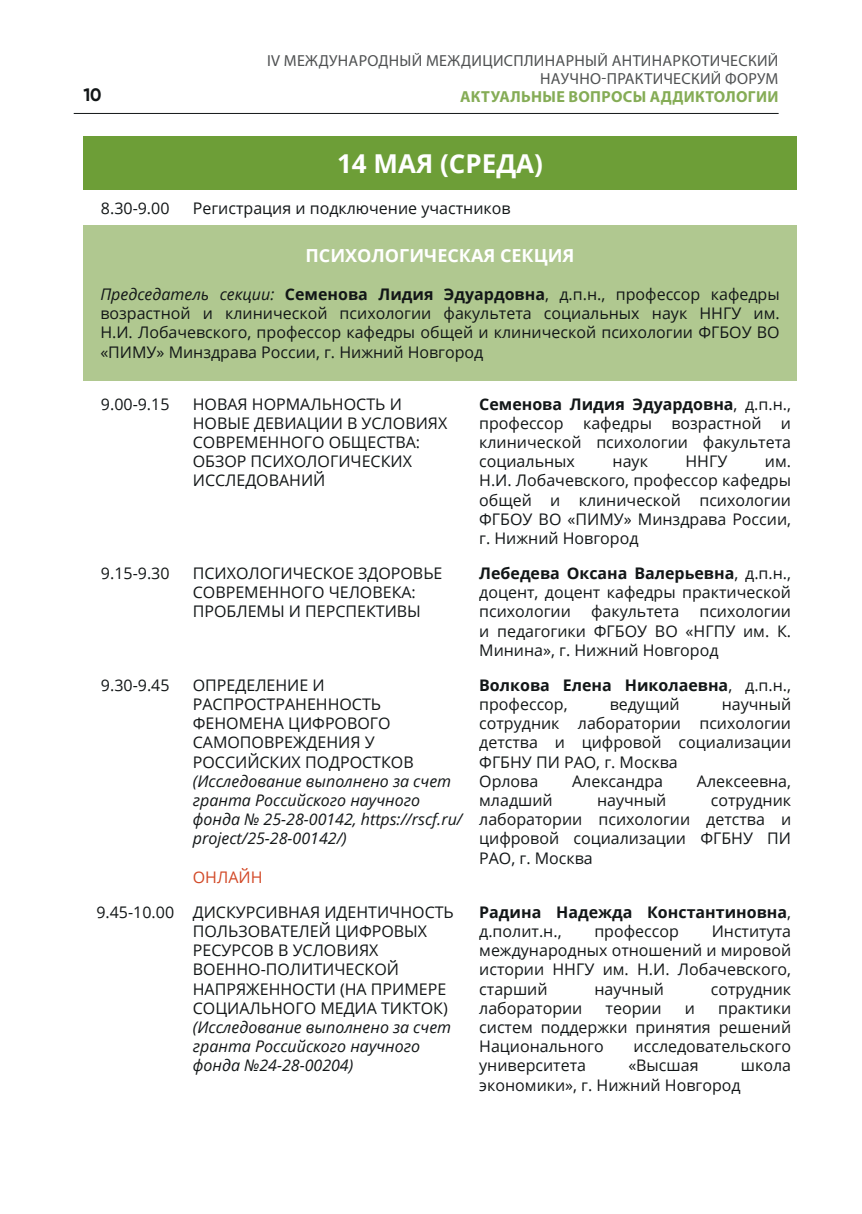
<style>
.page{position:relative;width:862px;height:1214px;background:#fff}
.page>*{position:absolute;margin:0;border:0;box-sizing:border-box;transform-origin:0 0}
.t1{font:700 26px "Open Sans";color:#fff}
.t2{font:700 18px "Open Sans";color:#fff}
.t3{font:700 18px "Gilroy";color:#121617}
.t4{font:16px/19.2px "Open Sans";color:#121617;text-align:justify}
.t5{font:italic 16px/19.2px "Open Sans";color:#121617}
.t6{font:700 16px/19.2px "Open Sans";color:#121617}
.t7{font:16px/18px "Myriad Pro";letter-spacing:.02em;color:#4f5152;text-align:right}
.t8{font:700 16px "Myriad Pro";letter-spacing:.02em;color:#85ac56}
.t9{font:16px "Open Sans";color:#d24927}
.s1{font-style:italic}
.s2{font-weight:700}
.s3{font-weight:400}
</style>
<div class="page">
<hr style="left:74px;top:113px;width:704px;height:1px;background:#121617">
<div style="left:83px;top:136px;width:714px;height:54px;background:#6d9e37"></div>
<div style="left:83px;top:225px;width:714px;height:155px;background:#b0c890"></div>
<p class="t3" style="left:83px;top:83px;width:20px">10</p>
<p class="t7" style="left:267px;top:52px;width:513px">IV МЕЖДУНАРОДНЫЙ МЕЖДИЦИСПЛИНАРНЫЙ АНТИНАРКОТИЧЕСКИЙ<br>НАУЧНО-ПРАКТИЧЕСКИЙ ФОРУМ</p>
<p class="t8" style="left:460px;top:87px;width:320px">АКТУАЛЬНЫЕ ВОПРОСЫ АДДИКТОЛОГИИ</p>
<h1 class="t1" style="left:337px;top:145px;width:207px">14 МАЯ (СРЕДА)</h1>
<p class="t4" style="left:101px;top:198px;width:70px">8.30-9.00</p>
<p class="t4" style="left:193px;top:198px;width:319px">Регистрация и подключение участников</p>
<p class="t2" style="left:305px;top:242px;width:270px">ПСИХОЛОГИЧЕСКАЯ СЕКЦИЯ</p>
<p class="t4" style="left:100px;top:284px;width:681px"><span class="s1">Председатель секции:</span> <span class="s2">Семенова Лидия Эдуардовна</span>, д.п.н., профессор кафедры возрастной и клинической психологии факультета социальных наук ННГУ им.<br>Н.И. Лобачевского, профессор кафедры общей и клинической психологии ФГБОУ ВО «ПИМУ» Минздрава России, г. Нижний Новгород</p>
<p class="t4" style="left:101px;top:393px;width:70px">9.00-9.15</p>
<p class="t4" style="left:193px;top:393px;width:256px;text-align:left">НОВАЯ НОРМАЛЬНОСТЬ И<br>НОВЫЕ ДЕВИАЦИИ В УСЛОВИЯХ<br>СОВРЕМЕННОГО ОБЩЕСТВА:<br>ОБЗОР ПСИХОЛОГИЧЕСКИХ<br>ИССЛЕДОВАНИЙ</p>
<p class="t4" style="left:479px;top:393px;width:313px"><span class="s2">Семенова Лидия Эдуардовна</span>, д.п.н., профессор кафедры возрастной и клинической психологии факультета социальных</p>
<p class="t4" style="left:612px;top:451px;width:37px">наук</p>
<p class="t4" style="left:685px;top:451px;width:43px">ННГУ</p>
<p class="t4" style="left:479px;top:451px;width:313px;text-indent:286px">им.<br>Н.И. Лобачевского, профессор кафедры общей и клинической психологии ФГБОУ ВО «ПИМУ» Минздрава России, г. Нижний Новгород</p>
<p class="t4" style="left:101px;top:563px;width:70px">9.15-9.30</p>
<p class="t4" style="left:193px;top:563px;width:251px;text-align:left">ПСИХОЛОГИЧЕСКОЕ ЗДОРОВЬЕ<br>СОВРЕМЕННОГО ЧЕЛОВЕКА:<br>ПРОБЛЕМЫ И ПЕРСПЕКТИВЫ</p>
<p class="t4" style="left:479px;top:563px;width:313px"><span class="s2">Лебедева Оксана Валерьевна</span>, д.п.н., доцент, доцент кафедры практической психологии</p>
<p class="t4" style="left:591px;top:601px;width:90px">факультета</p>
<p class="t4" style="left:479px;top:601px;width:313px;text-indent:220px">психологии и педагогики ФГБОУ ВО «НГПУ им. К.<br>Минина», г. Нижний Новгород</p>
<p class="t4" style="left:101px;top:674px;width:70px">9.30-9.45</p>
<p class="t4" style="left:193px;top:674px;width:222px;text-align:left">ОПРЕДЕЛЕНИЕ И<br>РАСПРОСТРАНЕННОСТЬ<br>ФЕНОМЕНА ЦИФРОВОГО<br>САМОПОВРЕЖДЕНИЯ У<br>РОССИЙСКИХ ПОДРОСТКОВ</p>
<p class="t5" style="left:193px;top:770px;width:271px">(Исследование выполнено за счет гранта Российского научного фонда № 25-28-00142, https://rscf.ru/ project/25-28-00142/)</p>
<p class="t9" style="left:193px;top:866px;width:71px">ОНЛАЙН</p>
<p class="t4" style="left:193px;top:901px;width:262px;text-align:left;text-indent:-96px">9.45-10.00 ДИСКУРСИВНАЯ ИДЕНТИЧНОСТЬ<br>ПОЛЬЗОВАТЕЛЕЙ ЦИФРОВЫХ<br>РЕСУРСОВ В УСЛОВИЯХ<br>ВОЕННО-ПОЛИТИЧЕСКОЙ<br>НАПРЯЖЕННОСТИ (НА ПРИМЕРЕ<br>СОЦИАЛЬНОГО МЕДИА ТИКТОК)</p>
<p class="t5" style="left:193px;top:1017px;width:260px">(Исследование выполнено за счет гранта Российского научного фонда №24-28-00204)</p>
<p class="t6" style="left:479px;top:674px;width:313px">Волкова Елена Николаевна<span class="s3">, д.п.н., профессор,</span></p>
<p class="t4" style="left:479px;top:694px;width:313px;text-align:left;text-indent:242px">научный сотрудник лаборатории психологии детства и цифровой социализации<br>ФГБНУ ПИ РАО, г. Москва<br>Орлова</p>
<p class="t4" style="left:610px;top:694px;width:71px">ведущий</p>
<p class="t4" style="left:572px;top:770px;width:93px">Александра</p>
<p class="t4" style="left:697px;top:770px;width:96px">Алексеевна,</p>
<p class="t4" style="left:479px;top:790px;width:75px">младший</p>
<p class="t4" style="left:597px;top:790px;width:71px">научный</p>
<p class="t4" style="left:479px;top:790px;width:313px;text-indent:231px">сотрудник лаборатории психологии детства и цифровой социализации ФГБНУ ПИ РАО, г. Москва</p>
<p class="t6" style="left:479px;top:901px;width:313px">Радина Надежда Константиновна<span class="s3">, д.полит.н.,</span></p>
<p class="t4" style="left:594px;top:921px;width:86px">профессор</p>
<p class="t4" style="left:479px;top:921px;width:313px;text-indent:232px">Института международных отношений и мировой истории ННГУ им. Н.И. Лобачевского, старший</p>
<p class="t4" style="left:594px;top:978px;width:71px">научный</p>
<p class="t4" style="left:711px;top:978px;width:82px">сотрудник</p>
<p class="t4" style="left:479px;top:997px;width:105px">лаборатории</p>
<p class="t4" style="left:605px;top:997px;width:58px">теории</p>
<p class="t4" style="left:685px;top:997px;width:12px">и</p>
<p class="t4" style="left:479px;top:997px;width:313px;text-indent:239px">практики систем поддержки принятия решений Национального</p>
<p class="t4" style="left:633px;top:1036px;width:159px">исследовательского</p>
<p class="t4" style="left:479px;top:1055px;width:108px">университета</p>
<p class="t4" style="left:628px;top:1055px;width:72px">«Высшая</p>
<p class="t4" style="left:741px;top:1055px;width:52px">школа</p>
<p class="t4" style="left:479px;top:1074px;width:263px">экономики», г. Нижний Новгород</p>
</div>
